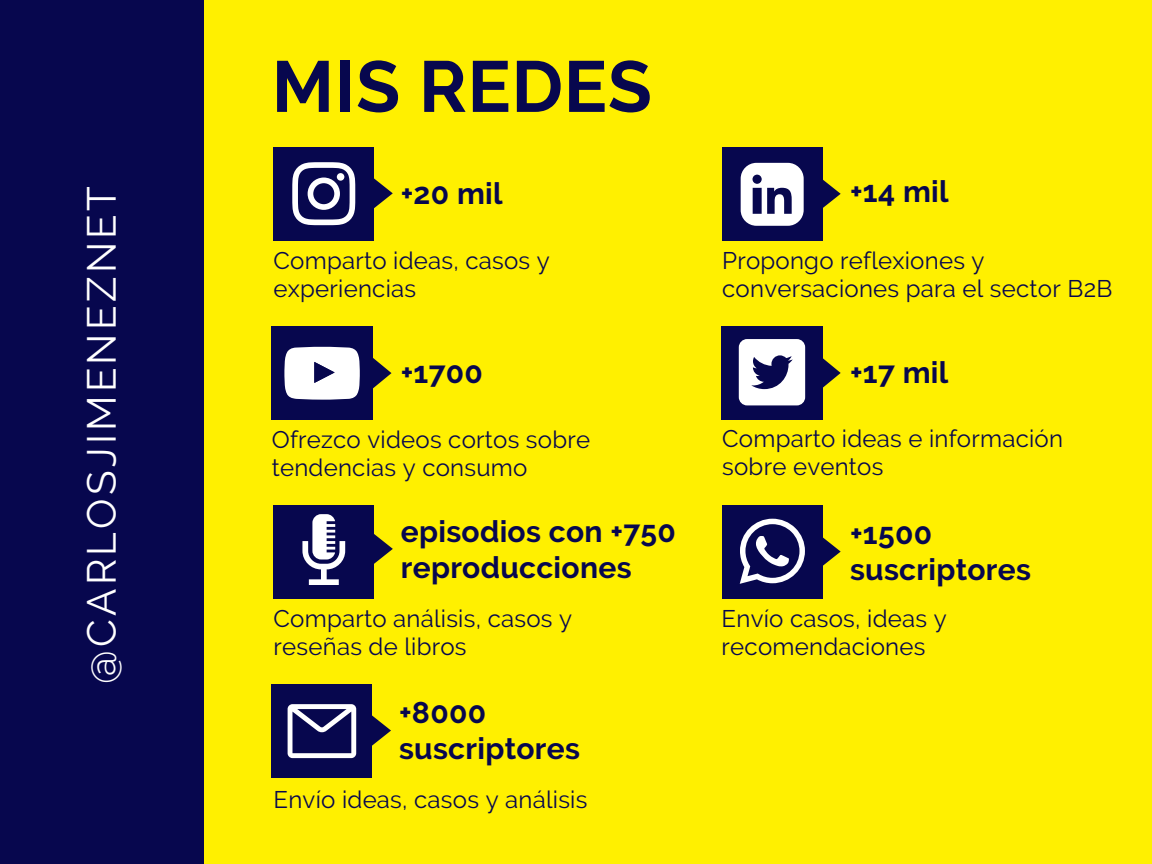
<style>
.page{position:relative;width:1152px;height:864px;background:#fff000}
.page>*{position:absolute;margin:0;border:0;box-sizing:border-box;transform-origin:0 0}
.t1{font:700 72px "Raleway";letter-spacing:.01em;color:#07074e}
.t2{font:40.5px "Raleway";letter-spacing:.08em;color:#fff}
.t3{font:700 30px/36px "Raleway";letter-spacing:.01em;color:#07074e}
.t4{font:24px/28.2px "Raleway";letter-spacing:.01em;color:#07074e}
</style>
<div class="page">
<div style="left:0;top:0;width:204px;height:864px;background:#07074e"></div>
<div style="left:274px;top:147px;width:100px;height:94px;background:#07074e"></div>
<svg style="left:374px;top:178px;width:19px;height:31px"></svg>
<div style="left:722px;top:148px;width:100px;height:93px;background:#07074e"></div>
<svg style="left:822px;top:179px;width:19px;height:30px"></svg>
<div style="left:272px;top:326px;width:101px;height:93px;background:#07074e"></div>
<svg style="left:373px;top:358px;width:19px;height:31px"></svg>
<div style="left:722px;top:326px;width:101px;height:93px;background:#07074e"></div>
<svg style="left:823px;top:358px;width:18px;height:30px"></svg>
<svg style="left:292px;top:162px;width:63px;height:63px"></svg>
<svg style="left:741px;top:163px;width:63px;height:63px"></svg>
<svg style="left:284px;top:347px;width:76px;height:53px"></svg>
<div style="left:739px;top:339px;width:66px;height:66px;background:#fff;border-radius:8px"></div>
<svg style="left:751px;top:355px;width:42px;height:34px"></svg>
<div style="left:274px;top:505px;width:100px;height:94px;background:#07074e"></div>
<svg style="left:374px;top:534px;width:19px;height:30px"></svg>
<div style="left:722px;top:505px;width:100px;height:94px;background:#07074e"></div>
<svg style="left:822px;top:536px;width:19px;height:31px"></svg>
<svg style="left:302px;top:514px;width:43px;height:71px"></svg>
<svg style="left:740px;top:519px;width:65px;height:65px"></svg>
<div style="left:272px;top:684px;width:100px;height:94px;background:#07074e"></div>
<svg style="left:372px;top:715px;width:19px;height:31px"></svg>
<svg style="left:288px;top:704px;width:68px;height:54px"></svg>
<h1 class="t1" style="left:272px;top:44px;width:382px">MIS REDES</h1>
<h2 class="t2" style="left:78px;top:684px;width:499px;rotate:-90deg">@CARLOSJIMENEZNET</h2>
<p class="t3" style="left:401px;top:175px;width:104px">+20 mil</p>
<p class="t3" style="left:850px;top:173px;width:100px">+14 mil</p>
<p class="t4" style="left:274px;top:246px;width:278px">Comparto ideas, casos y experiencias</p>
<p class="t4" style="left:722px;top:246px;width:392px">Propongo reflexiones y conversaciones para el sector B2B</p>
<p class="t3" style="left:401px;top:355px;width:84px">+1700</p>
<p class="t3" style="left:850px;top:354px;width:100px">+17 mil</p>
<p class="t4" style="left:272px;top:425px;width:320px">Ofrezco videos cortos sobre tendencias y consumo</p>
<p class="t4" style="left:722px;top:425px;width:342px">Comparto ideas e información sobre eventos</p>
<p class="t3" style="left:401px;top:513px;width:276px">episodios con +750 reproducciones</p>
<p class="t3" style="left:850px;top:515px;width:182px">+1500 suscriptores</p>
<p class="t4" style="left:274px;top:605px;width:300px">Comparto análisis, casos y reseñas de libros</p>
<p class="t4" style="left:722px;top:605px;width:227px">Envío casos, ideas y recomendaciones</p>
<p class="t3" style="left:399px;top:695px;width:182px">+8000 suscriptores</p>
<p class="t4" style="left:274px;top:786px;width:315px">Envío ideas, casos y análisis</p>
</div>
